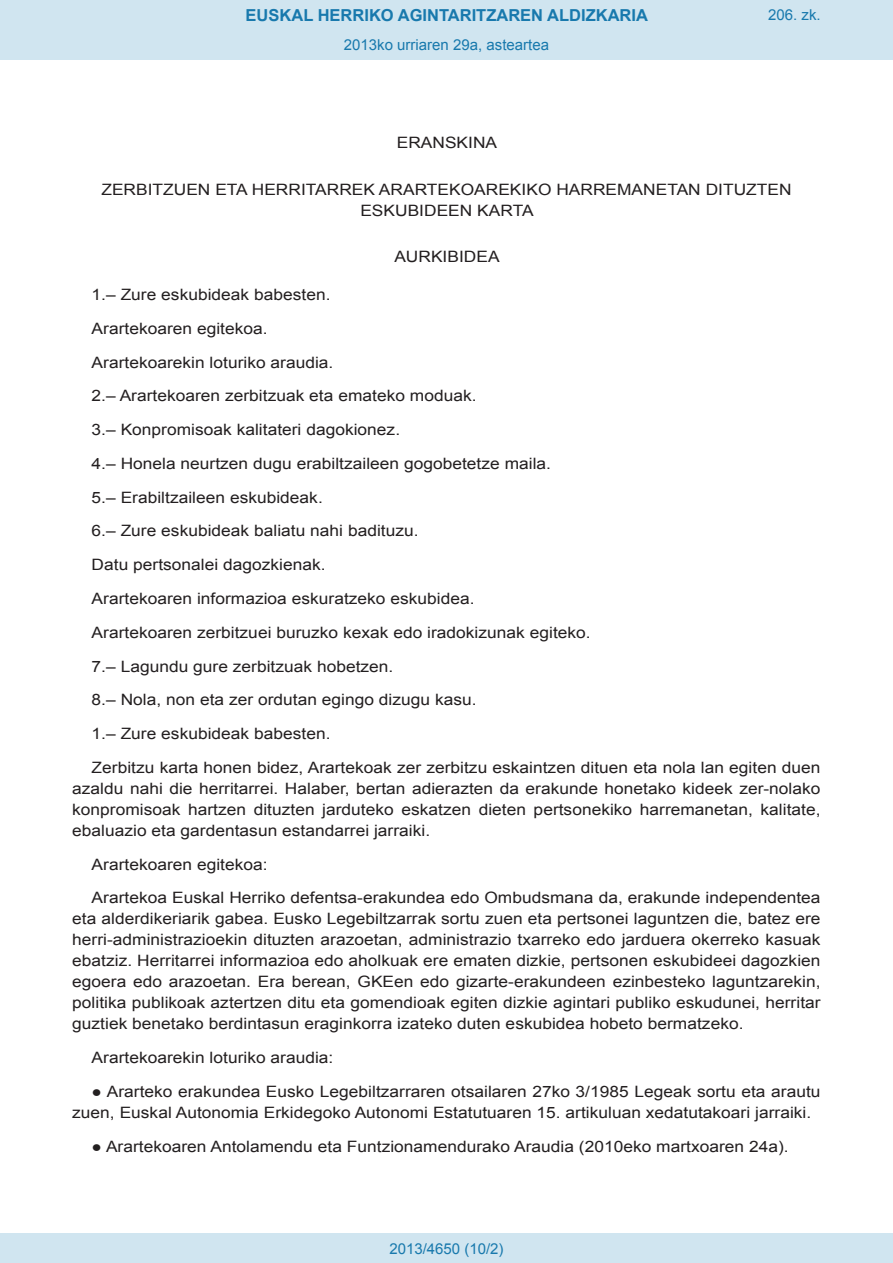
<style>
.page{position:relative;width:893px;height:1263px;background:#fff}
.page>*{position:absolute;margin:0;border:0;box-sizing:border-box;transform-origin:0 0}
.t1{font:700 16.5px "Arial";color:#1879ad}
.BOPVDetalle{font:15.6px/21px "Arial";color:#231f20;text-align:justify;scale:1.11 1}
.BOPVClave{font:15.6px/21px "Arial";color:#231f20;text-align:center;scale:1.11 1}
.Paginacion_Centro{font:15px "Arial";color:#1879ad}
</style>
<div class="page">
<div style="left:0;top:0;width:893px;height:60px;background:#d0e5f0"></div>
<div style="left:0;top:1233px;width:893px;height:30px;background:#d0e5f0"></div>
<p class="t1" style="left:246px;top:4px;width:404px">EUSKAL HERRIKO AGINTARITZAREN ALDIZKARIA</p>
<p class="Paginacion_Centro" style="left:344px;top:35px;width:207px">2013ko urriaren 29a, asteartea</p>
<p class="Paginacion_Centro" style="left:768px;top:5px;width:54px">206. zk.</p>
<p class="BOPVClave" style="left:397px;top:132px;width:92px">ERANSKINA</p>
<p class="BOPVClave" style="left:101px;top:179px;width:623px">ZERBITZUEN ETA HERRITARREK ARARTEKOAREKIKO HARREMANETAN DITUZTEN<br>ESKUBIDEEN KARTA</p>
<p class="BOPVClave" style="left:394px;top:246px;width:96px">AURKIBIDEA</p>
<p class="BOPVDetalle" style="left:92px;top:284px;width:217px">1.– Zure eskubideak babesten.</p>
<p class="BOPVDetalle" style="left:92px;top:318px;width:160px">Arartekoaren egitekoa.</p>
<p class="BOPVDetalle" style="left:92px;top:352px;width:219px">Arartekoarekin loturiko araudia.</p>
<p class="BOPVDetalle" style="left:92px;top:386px;width:348px">2.– Arartekoaren zerbitzuak eta emateko moduak.</p>
<p class="BOPVDetalle" style="left:92px;top:419px;width:279px">3.– Konpromisoak kalitateri dagokionez.</p>
<p class="BOPVDetalle" style="left:92px;top:453px;width:415px">4.– Honela neurtzen dugu erabiltzaileen gogobetetze maila.</p>
<p class="BOPVDetalle" style="left:92px;top:487px;width:210px">5.– Erabiltzaileen eskubideak.</p>
<p class="BOPVDetalle" style="left:92px;top:521px;width:296px">6.– Zure eskubideak baliatu nahi badituzu.</p>
<p class="BOPVDetalle" style="left:92px;top:554px;width:212px">Datu pertsonalei dagozkienak.</p>
<p class="BOPVDetalle" style="left:92px;top:588px;width:346px">Arartekoaren informazioa eskuratzeko eskubidea.</p>
<p class="BOPVDetalle" style="left:92px;top:622px;width:451px">Arartekoaren zerbitzuei buruzko kexak edo iradokizunak egiteko.</p>
<p class="BOPVDetalle" style="left:92px;top:656px;width:273px">7.– Lagundu gure zerbitzuak hobetzen.</p>
<p class="BOPVDetalle" style="left:92px;top:689px;width:348px">8.– Nola, non eta zer ordutan egingo dizugu kasu.</p>
<p class="BOPVDetalle" style="left:92px;top:723px;width:217px">1.– Zure eskubideak babesten.</p>
<p class="BOPVDetalle" style="left:72px;top:757px;width:676px;text-indent:19px">Zerbitzu karta honen bidez, Arartekoak zer zerbitzu eskaintzen dituen eta nola lan egiten duen azaldu nahi die herritarrei. Halaber, bertan adierazten da erakunde honetako kideek zer-nolako konpromisoak hartzen dituzten jarduteko eskatzen dieten pertsonekiko harremanetan, kalitate, ebaluazio eta gardentasun estandarrei jarraiki.</p>
<p class="BOPVDetalle" style="left:92px;top:854px;width:160px">Arartekoaren egitekoa:</p>
<p class="BOPVDetalle" style="left:72px;top:887px;width:676px;text-indent:19px">Arartekoa Euskal Herriko defentsa-erakundea edo Ombudsmana da, erakunde independentea eta alderdikeriarik gabea. Eusko Legebiltzarrak sortu zuen eta pertsonei laguntzen die, batez ere herri-administrazioekin dituzten arazoetan, administrazio txarreko edo jarduera okerreko kasuak ebatziz. Herritarrei informazioa edo aholkuak ere ematen dizkie, pertsonen eskubideei dagozkien egoera edo arazoetan. Era berean, GKEen edo gizarte-erakundeen ezinbesteko laguntzarekin, politika publikoak aztertzen ditu eta gomendioak egiten dizkie agintari publiko eskudunei, herritar guztiek benetako berdintasun eraginkorra izateko duten eskubidea hobeto bermatzeko.</p>
<p class="BOPVDetalle" style="left:92px;top:1047px;width:219px">Arartekoarekin loturiko araudia:</p>
<p class="BOPVDetalle" style="left:72px;top:1081px;width:676px;text-indent:19px">● Ararteko erakundea Eusko Legebiltzarraren otsailaren 27ko 3/1985 Legeak sortu eta arautu zuen, Euskal Autonomia Erkidegoko Autonomi Estatutuaren 15. artikuluan xedatutakoari jarraiki.</p>
<p class="BOPVDetalle" style="left:92px;top:1136px;width:629px">● Arartekoaren Antolamendu eta Funtzionamendurako Araudia (2010eko martxoaren 24a).</p>
<p class="Paginacion_Centro" style="left:389px;top:1238px;width:116px">2013/4650 (10/2)</p>
</div>
